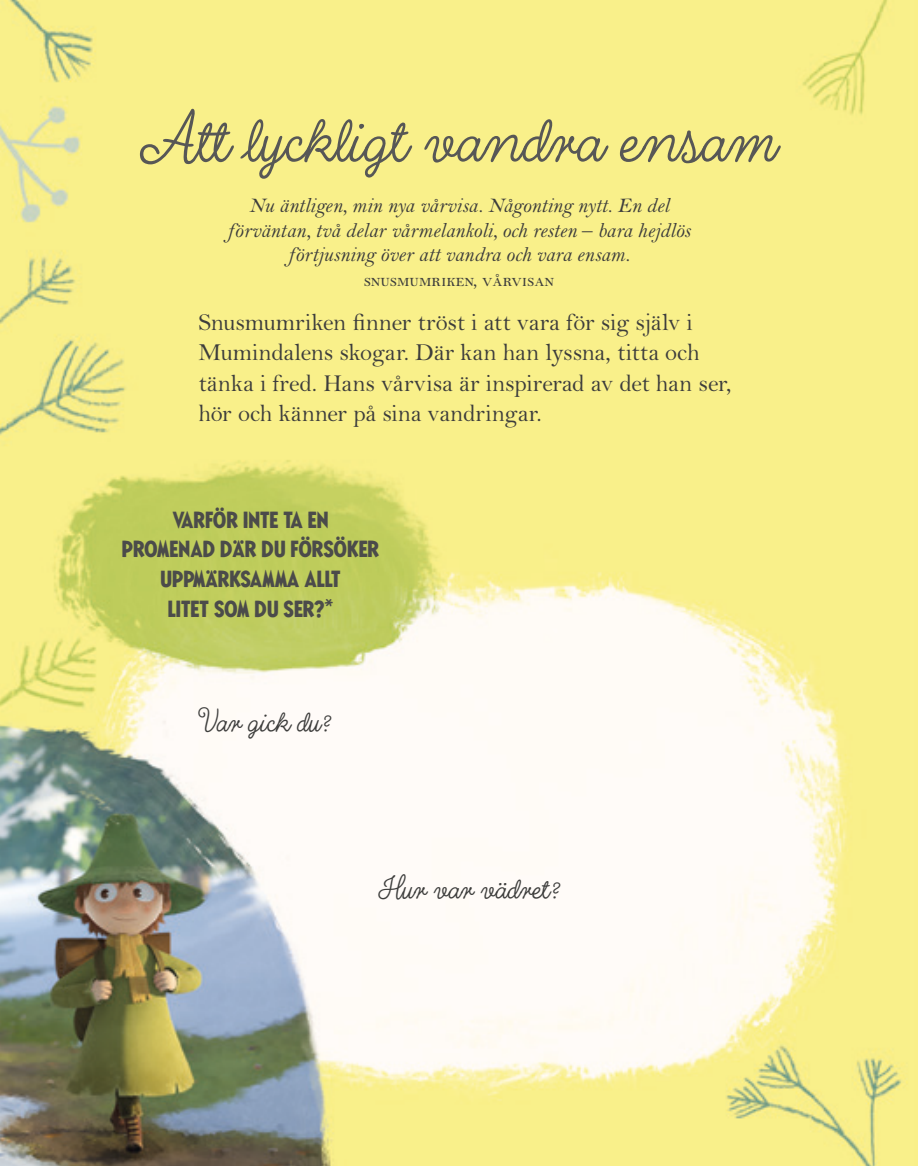
<style>
.page{position:relative;width:918px;height:1166px;background:#fff}
.page>*{position:absolute;margin:0;border:0;box-sizing:border-box;transform-origin:0 0}
.t1{font:70px "Tove Script";color:#575756}
.t2{font:31.5px "Tove Script";color:#3d3d3c}
.t3{font:24.5px/30.6px "Bell MT Std";letter-spacing:-.015em;color:#3d3d3c}
.t4{font:italic 21px/24.5px "Bell MT Std";letter-spacing:-.005em;color:#3d3d3c;text-align:center}
.t5{font:500 19.25px/29.8px "Moomin Font Brush";color:#4b4b4a;text-align:center}
.t6{font:19.25px "Bell MT Std";color:#3d3d3c}
</style>
<div class="page">
<img style="left:0;top:0;width:918px;height:1166px">
<h1 class="t1" style="left:140px;top:93px;width:639px">Att lyckligt vandra ensam</h1>
<p class="t4" style="left:228px;top:194px;width:464px">Nu äntligen, min nya vårvisa. Någonting nytt. En del förväntan, två delar vårmelankoli, och resten – bara hejdlös förtjusning över att vandra och vara ensam.</p>
<p class="t6" style="left:364px;top:269px;width:192px">Snusmumriken, Vårvisan</p>
<p class="t3" style="left:198px;top:307px;width:534px">Snusmumriken finner tröst i att vara för sig själv i Mumindalens skogar. Där kan han lyssna, titta och tänka i fred. Hans vårvisa är inspirerad av det han ser, hör och känner på sina vandringar.</p>
<p class="t5" style="left:122px;top:504px;width:259px">VARFÖR INTE TA EN<br>PROMENAD DÄR DU FÖRSÖKER<br>UPPMÄRKSAMMA ALLT<br>LITET SOM DU SER?<sup>*</sup></p>
<p class="t2" style="left:198px;top:700px;width:135px">Var gick du?</p>
<p class="t2" style="left:378px;top:867px;width:184px">Hur var vädret?</p>
</div>
